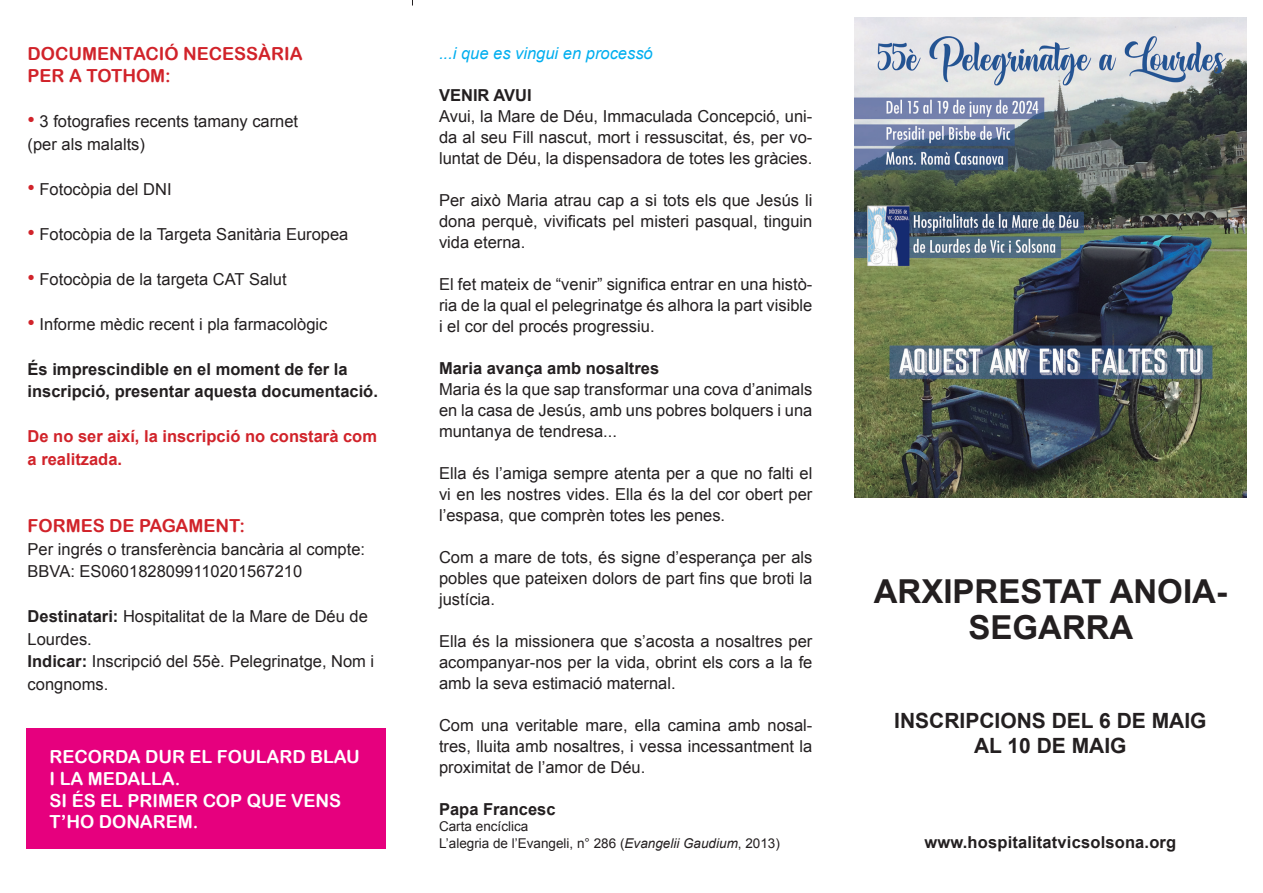
<style>
.page{position:relative;width:1263px;height:893px;background:#fff}
.page>*{position:absolute;margin:0;border:0;box-sizing:border-box;transform-origin:0 0}
.t1{font:700 33px "Arial";color:#231f20}
.t2{font:700 21px "Arial";color:#231f20}
.t3{font:18px/21.8px "Arial Rounded MT Bold";color:#fff}
.t4{font:18px/22.5px "Arial Rounded MT Bold";color:#d1232a}
.t5{font:16.5px/21px "Arial";color:#231f20;text-align:justify}
.t6{font:700 16.5px/22.5px "Arial";color:#231f20}
.t7{font:700 16.5px/22.5px "Arial";color:#d1232a}
.t8{font:italic 16.5px "Arial";color:#00aeef}
.t9{font:13.5px "Arial";color:#231f20}
.s1{font-size:21px;color:#d1232a}
.s2{font-weight:700}
.s3{font-style:italic}
</style>
<div class="page">
<div style="left:26px;top:728px;width:360px;height:120px;background:#e6007e"></div>
<img style="left:854px;top:17px;width:392px;height:480px">
<p class="t4" style="left:28px;top:42px;width:277px">DOCUMENTACIÓ NECESSÀRIA<br>PER A TOTHOM:</p>
<p class="t5" style="left:28px;top:111px;width:272px;line-height:22.5px"><span class="s1">•</span> 3 fotografies recents tamany carnet (per als malalts)</p>
<p class="t5" style="left:28px;top:179px;width:145px"><span class="s1">•</span> Fotocòpia del DNI</p>
<p class="t5" style="left:28px;top:224px;width:322px"><span class="s1">•</span> Fotocòpia de la Targeta Sanitària Europea</p>
<p class="t5" style="left:28px;top:269px;width:260px"><span class="s1">•</span> Fotocòpia de la targeta CAT Salut</p>
<p class="t5" style="left:28px;top:314px;width:301px"><span class="s1">•</span> Informe mèdic recent i pla farmacològic</p>
<p class="t6" style="left:28px;top:358px;width:352px">És imprescindible en el moment de fer la inscripció, presentar aquesta documentació.</p>
<p class="t7" style="left:28px;top:426px;width:351px">De no ser així, la inscripció no constarà com a realitzada.</p>
<p class="t4" style="left:28px;top:515px;width:219px">FORMES DE PAGAMENT:</p>
<p class="t5" style="left:28px;top:539px;width:339px">Per ingrés o transferència bancària al compte:</p>
<p class="t5" style="left:28px;top:561px;width:276px">BBVA: ES0601828099110201567210</p>
<p class="t5" style="left:28px;top:606px;width:342px;line-height:22.5px"><span class="s2">Destinatari:</span> Hospitalitat de la Mare de Déu de<br>Lourdes.</p>
<p class="t5" style="left:28px;top:651px;width:348px;line-height:22.5px"><span class="s2">Indicar:</span> Inscripció del 55è. Pelegrinatge, Nom i congnoms.</p>
<p class="t3" style="left:50px;top:746px;width:312px">RECORDA DUR EL FOULARD BLAU<br>I LA MEDALLA.</p>
<p class="t3" style="left:50px;top:789px;width:293px">SI ÉS EL PRIMER COP QUE VENS<br>T’HO DONAREM.</p>
<p class="t8" style="left:439px;top:42px;width:215px">...i que es vingui en processó</p>
<p class="t6" style="left:439px;top:84px;width:94px">VENIR AVUI</p>
<p class="t5" style="left:439px;top:106px;width:375px">Avui, la Mare de Déu, Immaculada Concepció, uni&shy;da al seu Fill nascut, mort i ressuscitat, és, per vo&shy;luntat de Déu, la dispensadora de totes les gràcies.</p>
<p class="t5" style="left:439px;top:190px;width:375px">Per això Maria atrau cap a si tots els que Jesús li dona perquè, vivificats pel misteri pasqual, tinguin vida eterna.</p>
<p class="t5" style="left:439px;top:274px;width:375px">El fet mateix de “venir” significa entrar en una histò&shy;ria de la qual el pelegrinatge és alhora la part visible i el cor del procés progressiu.</p>
<p class="t6" style="left:439px;top:357px;width:222px">Maria avança amb nosaltres</p>
<p class="t5" style="left:439px;top:379px;width:375px">Maria és la que sap transformar una cova d’animals en la casa de Jesús, amb uns pobres bolquers i una muntanya de tendresa...</p>
<p class="t5" style="left:439px;top:463px;width:375px">Ella és l’amiga sempre atenta per a que no falti el vi en les nostres vides. Ella és la del cor obert per l’espasa, que comprèn totes les penes.</p>
<p class="t5" style="left:439px;top:547px;width:375px">Com a mare de tots, és signe d’esperança per als pobles que pateixen dolors de part fins que broti la justícia.</p>
<p class="t5" style="left:439px;top:631px;width:375px">Ella és la missionera que s’acosta a nosaltres per acompanyar-nos per la vida, obrint els cors a la fe amb la seva estimació maternal.</p>
<p class="t5" style="left:439px;top:715px;width:375px">Com una veritable mare, ella camina amb nosal&shy;tres, lluita amb nosaltres, i vessa incessantment la proximitat de l’amor de Déu.</p>
<p class="t6" style="left:439px;top:798px;width:118px">Papa Francesc</p>
<p class="t9" style="left:439px;top:818px;width:91px">Carta encíclica</p>
<p class="t9" style="left:439px;top:834px;width:342px">L’alegria de l’Evangeli, n° 286 (<span class="s3">Evangelii Gaudium</span>, 2013)</p>
<p class="t1" style="left:874px;top:569px;width:355px">ARXIPRESTAT ANOIA-</p>
<p class="t1" style="left:968px;top:605px;width:167px">SEGARRA</p>
<p class="t2" style="left:894px;top:706px;width:314px">INSCRIPCIONS DEL 6 DE MAIG</p>
<p class="t2" style="left:974px;top:732px;width:154px">AL 10 DE MAIG</p>
<p class="t6" style="left:924px;top:832px;width:253px">www.hospitalitatvicsolsona.org</p>
</div>
